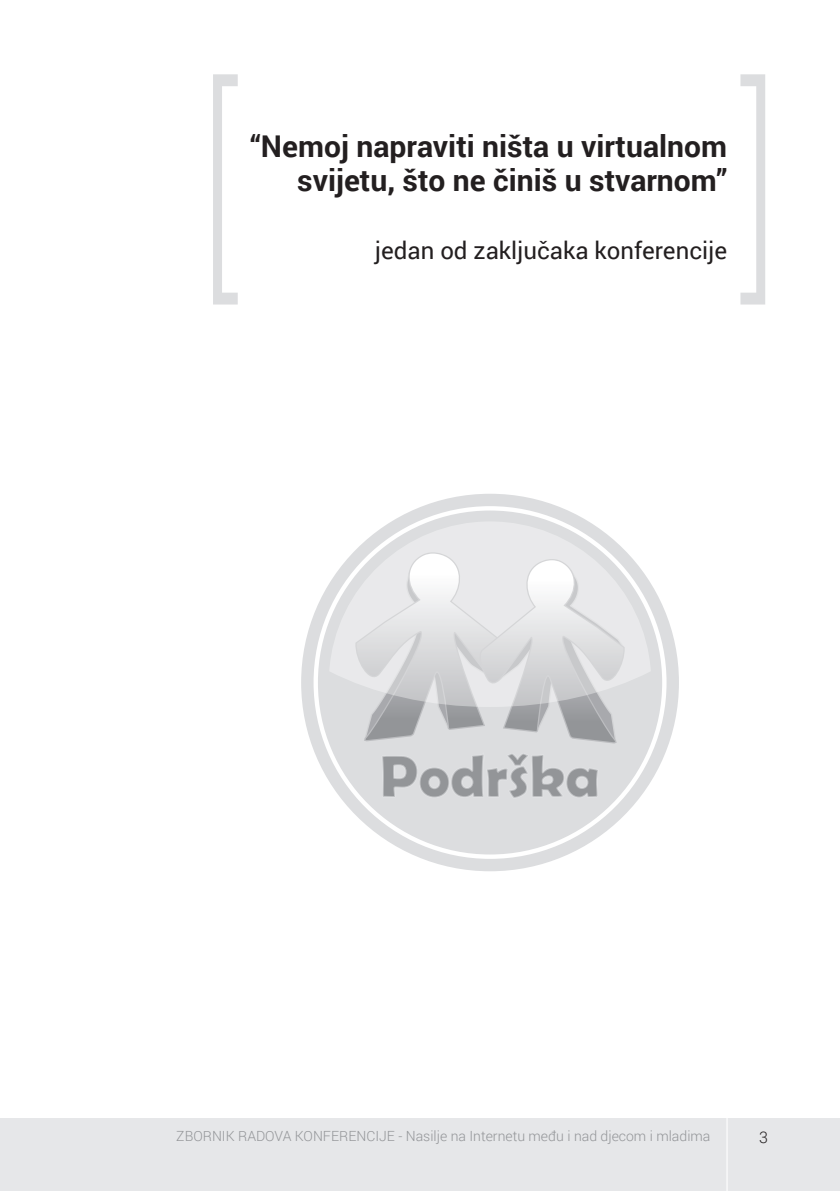
<style>
.page{position:relative;width:840px;height:1191px;background:#fff}
.page>*{position:absolute;margin:0;border:0;box-sizing:border-box;transform-origin:0 0}
.t1{font:300 238.4px "Roboto";color:#dcdddf;scale:.64 1}
.t2{font:700 30px/34px "Roboto";color:#231f20;text-align:right}
.t3{font:24px "Roboto";color:#231f20}
.t4{font:300 16px "Roboto";color:#231f20}
.t5{font:300 14px "Roboto";color:#939598}
</style>
<div class="page">
<div style="left:0;top:1118px;width:839px;height:73px;background:#e6e7e9"></div>
<hr style="left:726px;top:1117px;width:1px;height:74px;background:#fff">
<svg style="left:299px;top:491px;width:381px;height:382px;fill:#dcdddf"></svg>
<div style="left:315px;top:508px;width:349px;height:348px;background:#dcdddf;border-radius:50%"></div>
<svg style="left:388px;top:492px;width:87px;height:29px"></svg>
<svg style="left:475px;top:491px;width:116px;height:30px"></svg>
<svg style="left:353px;top:707px;width:273px;height:93px"></svg>
<svg style="left:329px;top:521px;width:321px;height:186px;fill:#e9e9eb"></svg>
<h1 class="t1" style="left:201px;top:18px;width:59px">[</h1>
<h2 class="t2" style="left:250px;top:128px;width:478px">“Nemoj napraviti ništa u virtualnom svijetu, što ne činiš u stvarnom”</h2>
<h3 class="t3" style="left:374px;top:233px;width:353px">jedan od zaključaka konferencije</h3>
<h1 class="t1" style="left:740px;top:18px;width:59px">]</h1>
<p class="t5" style="left:176px;top:1126px;width:535px">ZBORNIK RADOVA KONFERENCIJE - Nasilje na Internetu među i nad djecom i mladima</p>
<p class="t4" style="left:758px;top:1126px;width:10px">3</p>
</div>
